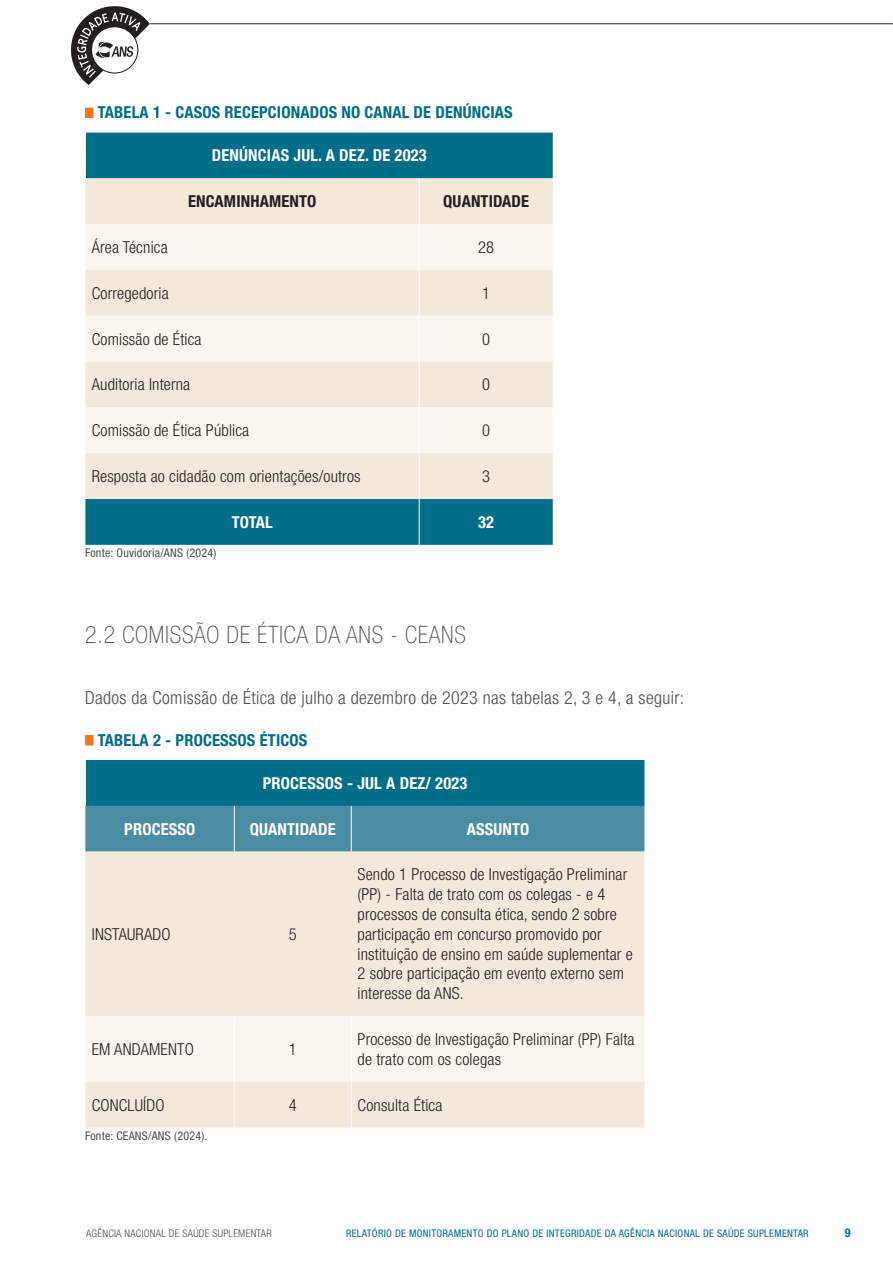
<style>
.page{position:relative;width:893px;height:1263px;background:#fff}
.page>*{position:absolute;margin:0;border:0;box-sizing:border-box;transform-origin:0 0}
.t1{font:100 condensed 24px "Helvetica Neue LT Std";letter-spacing:.03em;color:#4b4c4d}
.t2{font:300 condensed 18px "Helvetica Neue LT Std";letter-spacing:.02em;color:#4b4c4d}
.t3{font:300 condensed 16.5px/19.8px "Helvetica Neue LT Std";letter-spacing:.01em;color:#231f20}
.t4{font:700 condensed 16.5px "Helvetica Neue LT Std";letter-spacing:.01em;color:#fff}
.t5{font:700 condensed 16.5px "Helvetica Neue LT Std";letter-spacing:.01em;color:#006d89}
.t6{font:700 condensed 16.5px "Helvetica Neue LT Std";letter-spacing:.01em;color:#231f20}
.t7{font:condensed 12px "Helvetica Neue LT Std";letter-spacing:.02em;color:#4b4c4d}
.t8{font:700 condensed 12px "Helvetica Neue LT Std";color:#006d89}
.t9{font:condensed 10.5px "Helvetica Neue LT Std";letter-spacing:.025em;color:#006d89}
.t10{font:300 condensed 10.5px "Helvetica Neue LT Std";letter-spacing:.025em;color:#4b4c4d}
</style>
<div class="page">
<svg style="left:71px;top:6px;width:79px;height:79px"></svg>
<hr style="left:150px;top:24px;width:743px;height:1px;background:#231f20">
<div style="left:85px;top:108px;width:9px;height:10px;background:#f47521"></div>
<div style="left:85px;top:735px;width:9px;height:10px;background:#f47521"></div>
<div style="left:85px;top:133px;width:468px;height:412px;background:#006d89"></div>
<div style="left:85px;top:178px;width:468px;height:321px;background:#f2e9da"></div>
<svg style="left:85px;top:224px;width:468px;height:229px;fill:#f9f6f0"></svg>
<hr style="left:419px;top:178px;width:1px;height:46px;background:#fff">
<hr style="left:419px;top:224px;width:1px;height:46px;background:#fff">
<hr style="left:419px;top:270px;width:1px;height:46px;background:#fff">
<hr style="left:419px;top:316px;width:1px;height:46px;background:#fff">
<hr style="left:419px;top:362px;width:1px;height:45px;background:#fff">
<hr style="left:419px;top:407px;width:1px;height:46px;background:#fff">
<hr style="left:419px;top:453px;width:1px;height:46px;background:#fff">
<hr style="left:419px;top:499px;width:1px;height:46px;background:#fff">
<hr style="left:85px;top:133px;width:1px;height:45px;background:#fff">
<hr style="left:212px;top:163px;width:215px;height:1px;background:#006d89">
<div style="left:85px;top:760px;width:560px;height:46px;background:#006d89"></div>
<div style="left:85px;top:806px;width:560px;height:46px;background:#4a8ca4"></div>
<div style="left:85px;top:852px;width:560px;height:276px;background:#f2e9da"></div>
<div style="left:85px;top:1016px;width:560px;height:66px;background:#f9f6f0"></div>
<hr style="left:234px;top:806px;width:1px;height:46px;background:#fff">
<hr style="left:351px;top:806px;width:1px;height:46px;background:#fff">
<hr style="left:234px;top:1016px;width:1px;height:66px;background:#fff">
<hr style="left:351px;top:1016px;width:1px;height:66px;background:#fff">
<hr style="left:234px;top:1082px;width:1px;height:46px;background:#fff">
<hr style="left:351px;top:1082px;width:1px;height:46px;background:#fff">
<hr style="left:85px;top:760px;width:1px;height:46px;background:#fff">
<p class="t5" style="left:98px;top:102px;width:417px">TABELA 1 - CASOS RECEPCIONADOS NO CANAL DE DENÚNCIAS</p>
<p class="t4" style="left:212px;top:146px;width:216px">DENÚNCIAS JUL. A DEZ. DE 2023</p>
<p class="t6" style="left:188px;top:191px;width:130px">ENCAMINHAMENTO</p>
<p class="t6" style="left:443px;top:191px;width:87px">QUANTIDADE</p>
<p class="t3" style="left:92px;top:237px;width:78px">Área Técnica</p>
<p class="t3" style="left:478px;top:237px;width:18px">28</p>
<p class="t3" style="left:92px;top:283px;width:78px">Corregedoria</p>
<p class="t3" style="left:482px;top:283px;width:9px">1</p>
<p class="t3" style="left:92px;top:329px;width:111px">Comissão de Ética</p>
<p class="t3" style="left:482px;top:329px;width:9px">0</p>
<p class="t3" style="left:92px;top:375px;width:100px">Auditoria Interna</p>
<p class="t3" style="left:482px;top:375px;width:9px">0</p>
<p class="t3" style="left:92px;top:420px;width:159px">Comissão de Ética Pública</p>
<p class="t3" style="left:482px;top:420px;width:9px">0</p>
<p class="t3" style="left:92px;top:466px;width:270px">Resposta ao cidadão com orientações/outros</p>
<p class="t3" style="left:482px;top:466px;width:9px">3</p>
<p class="t4" style="left:232px;top:512px;width:43px">TOTAL</p>
<p class="t4" style="left:478px;top:512px;width:18px">32</p>
<p class="t7" style="left:85px;top:546px;width:133px">Fonte: Ouvidoria/ANS (2024)</p>
<h1 class="t1" style="left:85px;top:621px;width:382px">2.2 COMISSÃO DE ÉTICA DA ANS - CEANS</h1>
<p class="t2" style="left:85px;top:687px;width:600px">Dados da Comissão de Ética de julho a dezembro de 2023 nas tabelas 2, 3 e 4, a seguir:</p>
<p class="t5" style="left:98px;top:730px;width:211px">TABELA 2 - PROCESSOS ÉTICOS</p>
<p class="t4" style="left:263px;top:773px;width:206px">PROCESSOS - JUL A DEZ/ 2023</p>
<p class="t4" style="left:124px;top:819px;width:73px">PROCESSO</p>
<p class="t4" style="left:250px;top:819px;width:87px">QUANTIDADE</p>
<p class="t4" style="left:467px;top:819px;width:64px">ASSUNTO</p>
<p class="t3" style="left:92px;top:924px;width:80px">INSTAURADO</p>
<p class="t3" style="left:289px;top:924px;width:9px">5</p>
<p class="t3" style="left:358px;top:864px;width:277px">Sendo 1 Processo de Investigação Preliminar (PP) - Falta de trato com os colegas - e 4 processos de consulta ética, sendo 2 sobre participação em concurso promovido por instituição de ensino em saúde suplementar e 2 sobre participação em evento externo sem interesse da ANS.</p>
<p class="t3" style="left:92px;top:1039px;width:104px">EM ANDAMENTO</p>
<p class="t3" style="left:289px;top:1039px;width:9px">1</p>
<p class="t3" style="left:358px;top:1029px;width:278px">Processo de Investigação Preliminar (PP) Falta de trato com os colegas</p>
<p class="t3" style="left:92px;top:1095px;width:74px">CONCLUÍDO</p>
<p class="t3" style="left:289px;top:1095px;width:9px">4</p>
<p class="t3" style="left:358px;top:1095px;width:86px">Consulta Ética</p>
<p class="t7" style="left:85px;top:1129px;width:124px">Fonte: CEANS/ANS (2024).</p>
<p class="t10" style="left:86px;top:1227px;width:187px">AGÊNCIA NACIONAL DE SAÚDE SUPLEMENTAR</p>
<p class="t9" style="left:346px;top:1227px;width:464px">RELATÓRIO DE MONITORAMENTO DO PLANO DE INTEGRIDADE DA AGÊNCIA NACIONAL DE SAÚDE SUPLEMENTAR</p>
<p class="t8" style="left:845px;top:1225px;width:7px">9</p>
</div>
